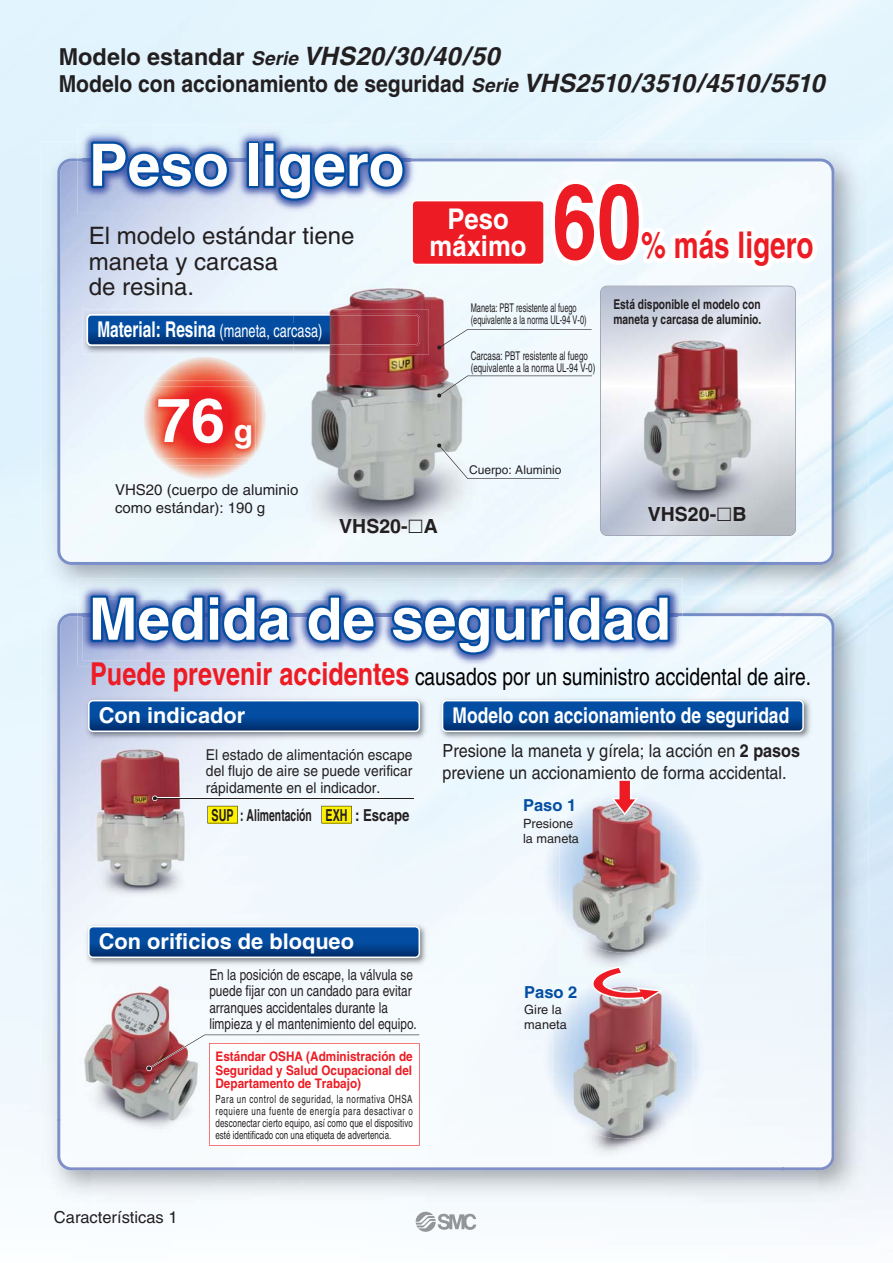
<style>
.page{position:relative;width:893px;height:1263px;background:#fff}
.page>*{position:absolute;margin:0;border:0;box-sizing:border-box;transform-origin:0 0}
.t1{font:700 105px "Helvetica";color:#ed1c24;scale:.76 1}
.t2{font:700 61.5px "Helvetica";color:#fff}
.t3{font:700 58.5px "Helvetica";color:#fff}
.t4{font:700 36.75px "Helvetica";color:#ed1c24;scale:.76 1}
.t5{font:700 28.5px/27px "Helvetica";color:#fff;text-align:center;scale:.9 1}
.t6{font:24px "Helvetica";color:#000;scale:.8 1}
.t7{font:24px/25.5px "Helvetica";color:#231f20}
.t8{font:700 23.4px/27px "Helvetica";color:#231f20}
.t9{font:700 21.75px "Helvetica";color:#fff}
.t10{font:700 21.75px "Helvetica";color:#fff;scale:.8 1}
.t11{font:700 21.75px "Helvetica";color:#fff;scale:.71 1}
.t12{font:700 19.5px "Helvetica";color:#231f20}
.t13{font:18px/22.5px "Helvetica";color:#231f20;scale:.9 1}
.t14{font:18px "Helvetica";color:#fff;scale:.71 1}
.t15{font:700 16.5px "Helvetica";color:#231f20;scale:.65 1}
.t16{font:16.5px "Helvetica";color:#231f20}
.t17{font:700 16.5px "Helvetica";color:#034ea2}
.t18{font:15px/16.5px "Helvetica";color:#231f20;scale:.79 1}
.t19{font:15px/16.5px "Helvetica";color:#231f20;text-align:justify;scale:.92 1}
.t20{font:15px/18px "Helvetica";color:#231f20}
.t21{font:700 13.5px/15px "Helvetica";color:#231f20;scale:.76 1}
.t22{font:700 13.2px/13.5px "Helvetica";color:#ed1c24;text-align:justify;scale:.89 1}
.t23{font:12.75px/15px "Helvetica";color:#231f20}
.t24{font:12px/12px "Helvetica";color:#231f20;scale:.66 1}
.t25{font:12px/12px "Helvetica";color:#231f20;scale:.62 1}
.t26{font:12px "Helvetica";color:#231f20}
.t27{font:11.25px/12px "Helvetica";color:#231f20;text-align:justify;scale:.71 1}
.s1{font-style:italic;font-size:19.05px}
.s2{font-style:italic;font-size:25.35px}
.s3{font-weight:400;font-size:18px}
.s4{font-size:31.5px}
.s5{font-family:"European Pi Three";font-weight:400}
.s6{font-weight:700;font-size:31.5px;color:#ed1c24}
.s7{font-weight:700}
</style>
<div class="page">
<img style="left:868px;top:148px;width:24px;height:646px">
<img style="left:817px;top:191px;width:51px;height:405px">
<img style="left:57px;top:158px;width:777px;height:407px">
<svg style="left:600px;top:286px;width:195px;height:250px;background:#d4d8e2"></svg>
<img style="left:163px;top:667px;width:516px;height:149px">
<div style="left:163px;top:816px;width:396px;height:152px;background:#f1f8fd"></div>
<div style="left:79px;top:867px;width:84px;height:101px;background:#f3f9fd"></div>
<img style="left:79px;top:667px;width:84px;height:99px">
<img style="left:79px;top:766px;width:2px;height:101px">
<img style="left:79px;top:616px;width:603px;height:51px">
<img style="left:782px;top:613px;width:52px;height:557px">
<img style="left:57px;top:1120px;width:727px;height:50px">
<img style="left:680px;top:613px;width:104px;height:5px">
<img style="left:57px;top:613px;width:22px;height:508px">
<img style="left:82px;top:310px;width:211px;height:45px">
<svg style="left:87px;top:314px;width:206px;height:32px;background:#1e5a9f"></svg>
<img style="left:84px;top:696px;width:345px;height:45px">
<svg style="left:88px;top:700px;width:332px;height:32px;background:#1b579e"></svg>
<img style="left:84px;top:922px;width:345px;height:45px">
<svg style="left:88px;top:926px;width:332px;height:32px;background:#1b579e"></svg>
<img style="left:437px;top:696px;width:375px;height:45px">
<svg style="left:442px;top:700px;width:361px;height:32px;background:#1a579e"></svg>
<img style="left:293px;top:282px;width:190px;height:270px">
<img style="left:293px;top:314px;width:127px;height:32px">
<img style="left:293px;top:324px;width:28px;height:16px">
<img style="left:543px;top:791px;width:162px;height:130px">
<img style="left:559px;top:801px;width:145px;height:152px">
<img style="left:552px;top:1139px;width:141px;height:25px">
<img style="left:552px;top:984px;width:141px;height:155px">
<img style="left:81px;top:748px;width:118px;height:157px">
<img style="left:74px;top:983px;width:150px;height:164px">
<img style="left:632px;top:332px;width:131px;height:188px">
<img style="left:78px;top:124px;width:339px;height:89px">
<img style="left:83px;top:129px;width:328px;height:78px">
<svg style="left:91px;top:142px;width:138px;height:47px;background:#3d6cb3"></svg>
<svg style="left:247px;top:141px;width:157px;height:60px;background:#517bbb"></svg>
<img style="left:78px;top:578px;width:604px;height:38px">
<img style="left:83px;top:583px;width:594px;height:78px">
<svg style="left:91px;top:595px;width:200px;height:48px;background:#2e62ad"></svg>
<svg style="left:306px;top:595px;width:69px;height:48px;background:#3a6bb2"></svg>
<svg style="left:391px;top:595px;width:278px;height:60px;background:#537dbc"></svg>
<svg style="left:207px;top:806px;width:31px;height:17px"></svg>
<svg style="left:321px;top:806px;width:31px;height:17px"></svg>
<svg style="left:611px;top:779px;width:27px;height:36px"></svg>
<svg style="left:591px;top:966px;width:72px;height:36px"></svg>
<img style="left:143px;top:357px;width:123px;height:123px">
<img style="left:147px;top:380px;width:115px;height:85px">
<img style="left:154px;top:387px;width:102px;height:72px">
<hr style="left:155px;top:798px;width:258px;height:1px;background:#231f20">
<svg style="left:152px;top:796px;width:6px;height:5px"></svg>
<svg style="left:146px;top:1034px;width:273px;height:112px"></svg>
<svg style="left:437px;top:329px;width:154px;height:21px"></svg>
<svg style="left:437px;top:376px;width:155px;height:22px"></svg>
<svg style="left:437px;top:444px;width:122px;height:35px"></svg>
<svg style="left:550px;top:179px;width:267px;height:92px"></svg>
<svg style="left:411px;top:200px;width:133px;height:65px;background:#ed2931"></svg>
<svg style="left:415px;top:1212px;width:61px;height:20px"></svg>
<h3 class="t8" style="left:59px;top:45px;width:767px">Modelo estandar <span class="s1">Serie</span> <span class="s2">VHS20/30/40/50<br></span>Modelo con accionamiento de seguridad <span class="s1">Serie</span> <span class="s2">VHS2510/3510/4510/5510</span></h3>
<h3 class="t3" style="left:89px;top:144px;width:317px">Peso ligero</h3>
<h3 class="t7" style="left:89px;top:225px;width:267px">El modelo estándar tiene maneta y carcasa<br>de resina.</h3>
<h3 class="t11" style="left:97px;top:321px;width:274px">Material: Resina <span class="s3">(maneta, car</span></h3>
<h3 class="t14" style="left:291px;top:324px;width:46px">casa)</h3>
<h2 class="t2" style="left:157px;top:398px;width:98px">76 <span class="s4">g</span></h2>
<h3 class="t5" style="left:429px;top:208px;width:109px">Peso máximo</h3>
<h1 class="t1" style="left:552px;top:183px;width:118px">60</h1>
<h3 class="t4" style="left:641px;top:232px;width:228px">% más ligero</h3>
<p class="t25" style="left:471px;top:303px;width:188px">Maneta: PBT resistente al fuego (equivalente a la norma UL-94 V-0)</p>
<p class="t24" style="left:471px;top:351px;width:190px">Carcasa: PBT resistente al fuego (equivalente a la norma UL-94 V-0)</p>
<p class="t21" style="left:613px;top:298px;width:196px">Está disponible el modelo con maneta y carcasa de aluminio.</p>
<p class="t26" style="left:469px;top:466px;width:94px">Cuerpo: Aluminio</p>
<h3 class="t20" style="left:115px;top:482px;width:185px">VHS20 (cuerpo de aluminio como estándar): 190 g</h3>
<h3 class="t12" style="left:339px;top:519px;width:100px">VHS20-<span class="s5">-</span>A</h3>
<h3 class="t12" style="left:648px;top:507px;width:100px">VHS20-<span class="s5">-</span>B</h3>
<h3 class="t3" style="left:89px;top:598px;width:583px">Medida de seguridad</h3>
<h3 class="t6" style="left:90px;top:668px;width:902px"><span class="s6">Puede prevenir accidentes</span> causados por un suministro accidental de aire.</h3>
<h3 class="t9" style="left:99px;top:707px;width:148px">Con indicador</h3>
<h3 class="t19" style="left:206px;top:748px;width:226px">El estado de alimentación escape del flujo de aire se puede verificar rápidamente en el indicador.</h3>
<h3 class="t15" style="left:211px;top:809px;width:306px">SUP : Alimentación EXH : Escape</h3>
<h3 class="t10" style="left:452px;top:707px;width:422px">Modelo con accionamiento de seguridad</h3>
<h3 class="t13" style="left:442px;top:741px;width:399px">Presione la maneta y gírela; la acción en <span class="s7">2 pasos </span>previene un accionamiento de forma accidental.</h3>
<h3 class="t17" style="left:523px;top:800px;width:55px">Paso 1</h3>
<p class="t23" style="left:523px;top:817px;width:57px">Presione la maneta</p>
<h3 class="t9" style="left:99px;top:933px;width:256px">Con orificios de bloqueo</h3>
<h3 class="t18" style="left:209px;top:968px;width:264px">En la posición de escape, la válvula se puede fijar con un candado para evitar arranques accidentales durante la limpieza y el mantenimiento del equipo.</h3>
<h3 class="t16" style="left:54px;top:1211px;width:125px">Características 1</h3>
<p class="t22" style="left:215px;top:1051px;width:223px">Estándar OSHA (Administración de Seguridad y Salud Ocupacional del Departamento de Trabajo)</p>
<p class="t27" style="left:215px;top:1094px;width:279px">Para un control de seguridad, la normativa OHSA requiere una fuente de energía para desactivar o desconectar cierto equipo, así como que el dispositivo esté identificado con una etiqueta de advertencia.</p>
<h3 class="t17" style="left:524px;top:986px;width:55px">Paso 2</h3>
<p class="t23" style="left:524px;top:1003px;width:44px">Gire la maneta</p>
</div>
